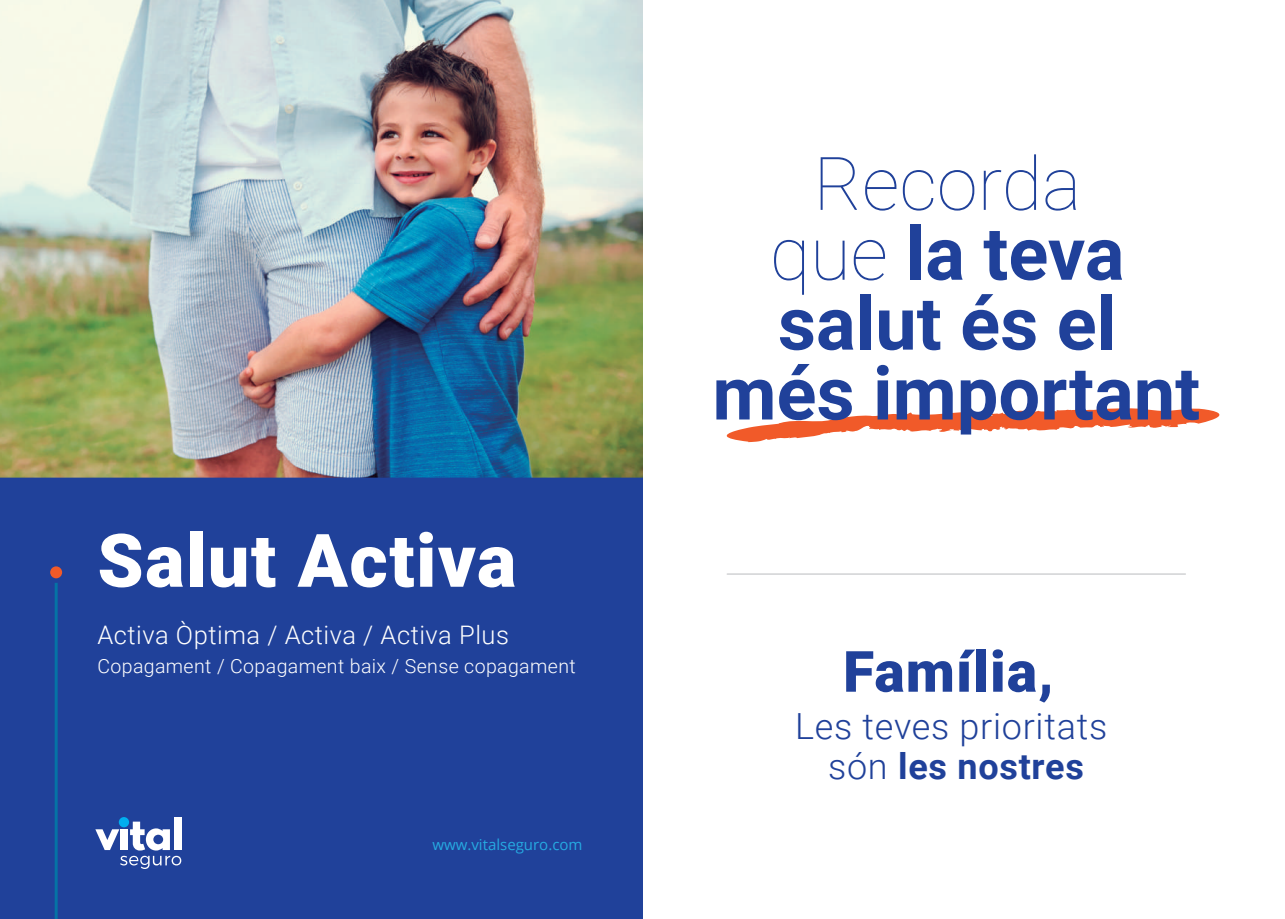
<style>
.page{position:relative;width:1285px;height:919px;background:#fff}
.page>*{position:absolute;margin:0;border:0;box-sizing:border-box;transform-origin:0 0}
.t1{font:700 73.95px/69.9px "Roboto";color:#20419a;text-align:center}
.t2{font:900 73.8px "Roboto";letter-spacing:.02em;color:#fff}
.t3{font:900 56.85px "Roboto";letter-spacing:.02em;color:#20419a}
.t4{font:300 36px/40.7px "Roboto";letter-spacing:.02em;color:#20419a;text-align:center}
.t5{font:300 25.5px "Roboto";letter-spacing:.02em;color:#fff}
.t6{font:300 19.5px "Roboto";letter-spacing:.02em;color:#fff}
.t7{font:15px "Open Sans";color:#26aae1}
.s1{font-weight:100}
.s2{font-weight:700}
</style>
<div class="page">
<svg style="left:726px;top:408px;width:494px;height:34px"></svg>
<img style="left:0;top:0;width:642px;height:477px">
<div style="left:0;top:477px;width:642px;height:441px;background:#20419a"></div>
<hr style="left:55px;top:572px;width:3px;height:346px;background:#0573a5">
<svg style="left:46px;top:562px;width:21px;height:21px"></svg>
<hr style="left:727px;top:573px;width:458px;height:1px;background:#d1d2d4">
<div style="left:119px;top:817px;width:10px;height:10px;background:#00aeef;border-radius:50%"></div>
<div style="left:174px;top:817px;width:7px;height:33px;background:#fff"></div>
<svg style="left:95px;top:821px;width:86px;height:47px"></svg>
<h2 class="t2" style="left:97px;top:508px;width:420px">Salut Activa</h2>
<h3 class="t5" style="left:97px;top:616px;width:413px">Activa Òptima / Activa / Activa Plus</h3>
<p class="t6" style="left:97px;top:652px;width:479px">Copagament / Copagament baix / Sense copagament</p>
<p class="t7" style="left:432px;top:834px;width:152px">www.vitalseguro.com</p>
<h1 class="t1" style="left:712px;top:146px;width:489px"><span class="s1">Recorda<br>que</span> la teva salut és el més important</h1>
<h3 class="t3" style="left:843px;top:631px;width:212px">Família,</h3>
<h3 class="t4" style="left:795px;top:704px;width:313px">Les teves prioritats són <span class="s2">les nostres</span></h3>
</div>
